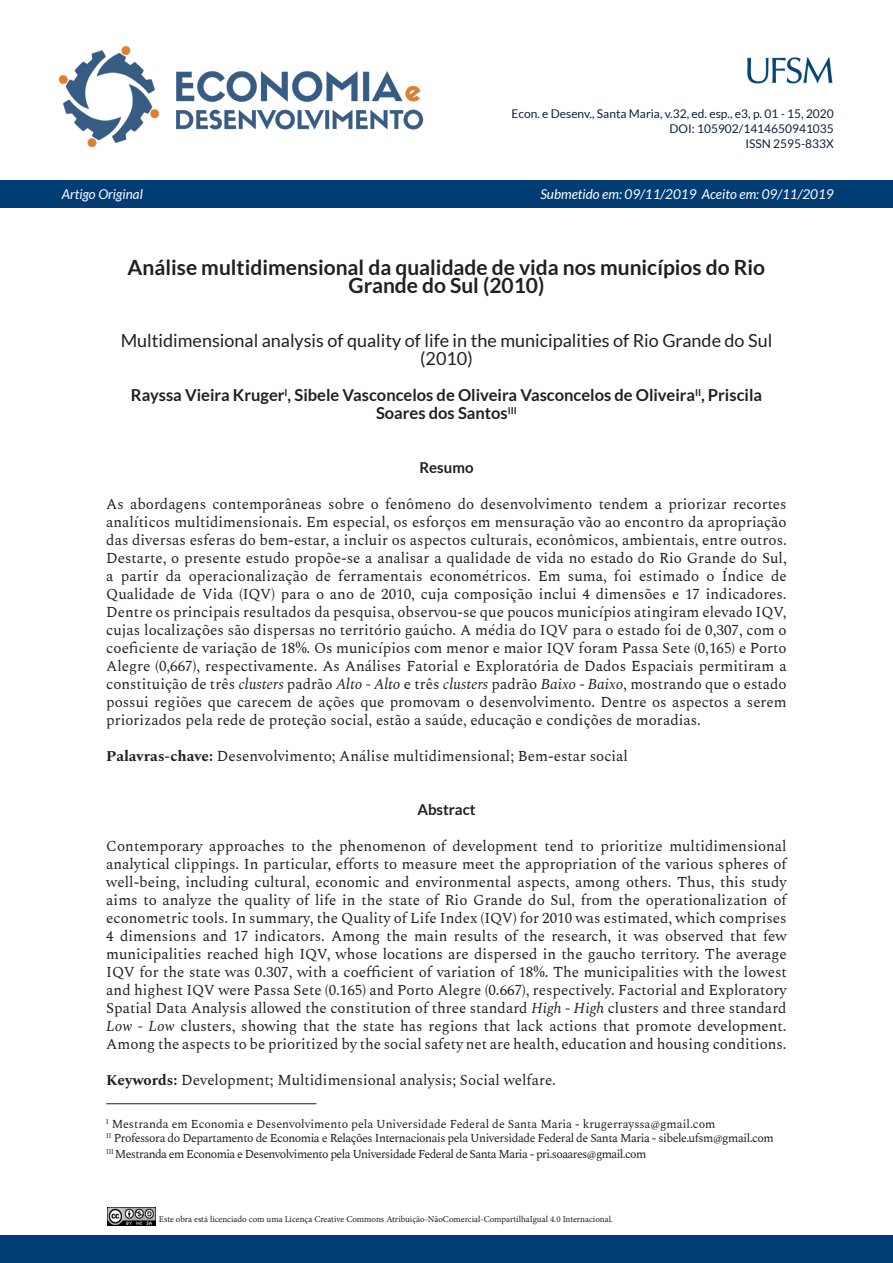
<style>
.page{position:relative;width:893px;height:1263px;background:#fff}
.page>*{position:absolute;margin:0;border:0;box-sizing:border-box;transform-origin:0 0}
.TituloArtigoPORTUGUE{font:700 21px/18px "Lato";color:#231f20;text-align:center}
.TituloArtigoENGLISH{font:18px/18px "Lato";color:#231f20;text-align:center}
.NomesAUTORES{font:700 16.5px/18px "Lato";color:#231f20;text-align:center}
.TextoRESUMO_ABSTRACT{font:15px/18px "Spectral";color:#231f20;text-align:justify}
.Palavras-chaveRESUMO{font:15px "Spectral";color:#231f20}
.TituloRESUMO_ABSTRAC{font:700 15px "Lato";color:#231f20}
.t1{font:italic 13.5px "Lato";color:#fff}
.NotadeRODAPÉ{font:12px "Spectral";letter-spacing:-.04em;color:#231f20}
.NotadeRODAPÉ-2{font:12px "Spectral";color:#231f20}
.t2{font:12px/15px "Lato";color:#0d2143;text-align:right}
.NotadeRODAPÉ-3{font:9px "Minion Pro";color:#231f20}
.s1{font-style:italic}
.s2{font-weight:700}
</style>
<div class="page">
<div style="left:0;top:1235px;width:893px;height:28px;background:#003d75"></div>
<div style="left:0;top:181px;width:893px;height:27px;background:#003d75"></div>
<img style="left:59px;top:46px;width:365px;height:100px">
<img style="left:747px;top:57px;width:86px;height:27px">
<img style="left:107px;top:1207px;width:48px;height:18px">
<hr style="left:106px;top:1103px;width:210px;height:1px;background:#0d2143">
<p class="t2" style="left:511px;top:106px;width:324px">Econ. e Desenv., Santa Maria, v.32, ed. esp., e3, p. 01 - 15, 2020<br>DOI: 105902/1414650941035<br>ISSN 2595-833X</p>
<p class="t1" style="left:62px;top:187px;width:83px">Artigo Original</p>
<p class="t1" style="left:540px;top:187px;width:295px">Submetido em: 09/11/2019 Aceito em: 09/11/2019</p>
<p class="TituloArtigoPORTUGUE" style="left:128px;top:258px;width:639px">Análise multidimensional da qualidade de vida nos municípios do Rio<br>Grande do Sul (2010)</p>
<p class="TituloArtigoENGLISH" style="left:121px;top:332px;width:653px">Multidimensional analysis of quality of life in the municipalities of Rio Grande do Sul (2010)</p>
<p class="NomesAUTORES" style="left:131px;top:386px;width:633px">Rayssa Vieira Kruger<sup>I</sup>, Sibele Vasconcelos de Oliveira Vasconcelos de Oliveira<sup>II</sup>, Priscila<br>Soares dos Santos<sup>III</sup></p>
<p class="TituloRESUMO_ABSTRAC" style="left:419px;top:459px;width:56px">Resumo</p>
<p class="TextoRESUMO_ABSTRACT" style="left:106px;top:494px;width:682px">As abordagens contemporâneas sobre o fenômeno do desenvolvimento tendem a priorizar recortes analíticos multidimensionais. Em especial, os esforços em mensuração vão ao encontro da apropriação das diversas esferas do bem-estar, a incluir os aspectos culturais, econômicos, ambientais, entre outros.<br>Destarte, o presente estudo propõe-se a analisar a qualidade de vida no estado do Rio Grande do Sul, a partir da operacionalização de ferramentais econométricos. Em suma, foi estimado o Índice de Qualidade de Vida (IQV) para o ano de 2010, cuja composição inclui 4 dimensões e 17 indicadores.<br>Dentre os principais resultados da pesquisa, observou-se que poucos municípios atingiram elevado IQV, cujas localizações são dispersas no território gaúcho. A média do IQV para o estado foi de 0,307, com o coeficiente de variação de 18%. Os municípios com menor e maior IQV foram Passa Sete (0,165) e Porto Alegre (0,667), respectivamente. As Análises Fatorial e Exploratória de Dados Espaciais permitiram a constituição de três <span class="s1">clusters</span> padrão <span class="s1">Alto - Alto</span> e três <span class="s1">clusters</span> padrão <span class="s1">Baixo - Baixo</span>, mostrando que o estado possui regiões que carecem de ações que promovam o desenvolvimento. Dentre os aspectos a serem priorizados pela rede de proteção social, estão a saúde, educação e condições de moradias.</p>
<p class="Palavras-chaveRESUMO" style="left:106px;top:745px;width:523px"><span class="s2">Palavras-chave:</span> Desenvolvimento; Análise multidimensional; Bem-estar social</p>
<p class="TituloRESUMO_ABSTRAC" style="left:417px;top:801px;width:60px">Abstract</p>
<p class="TextoRESUMO_ABSTRACT" style="left:106px;top:836px;width:682px">Contemporary approaches to the phenomenon of development tend to prioritize multidimensional analytical clippings. In particular, efforts to measure meet the appropriation of the various spheres of well-being, including cultural, economic and environmental aspects, among others. Thus, this study aims to analyze the quality of life in the state of Rio Grande do Sul, from the operationalization of econometric tools. In summary, the Quality of Life Index (IQV) for 2010 was estimated, which comprises 4 dimensions and 17 indicators. Among the main results of the research, it was observed that few municipalities reached high IQV, whose locations are dispersed in the gaucho territory. The average IQV for the state was 0.307, with a coefficient of variation of 18%. The municipalities with the lowest and highest IQV were Passa Sete (0.165) and Porto Alegre (0.667), respectively. Factorial and Exploratory Spatial Data Analysis allowed the constitution of three standard <span class="s1">High - High</span> clusters and three standard <span class="s1">Low - Low</span> clusters, showing that the state has regions that lack actions that promote development.<br>Among the aspects to be prioritized by the social safety net are health, education and housing conditions.</p>
<p class="Palavras-chaveRESUMO" style="left:106px;top:1069px;width:451px"><span class="s2">Keywords:</span> Development; Multidimensional analysis; Social welfare.</p>
<p class="NotadeRODAPÉ-2" style="left:106px;top:1115px;width:611px"><sup>I</sup> Mestranda em Economia e Desenvolvimento pela Universidade Federal de Santa Maria - krugerrayssa@gmail.com</p>
<p class="NotadeRODAPÉ" style="left:106px;top:1129px;width:669px"><sup>II</sup> Professora do Departamento de Economia e Relações Internacionais pela Universidade Federal de Santa Maria - sibele.ufsm@gmail.com</p>
<p class="NotadeRODAPÉ" style="left:106px;top:1145px;width:542px"><sup>III</sup> Mestranda em Economia e Desenvolvimento pela Universidade Federal de Santa Maria - pri.soaares@gmail.com</p>
<p class="NotadeRODAPÉ-3" style="left:159px;top:1213px;width:456px">Este obra está licenciado com uma Licença Creative Commons Atribuição-NãoComercial-CompartilhaIgual 4.0 Internacional.</p>
</div>
